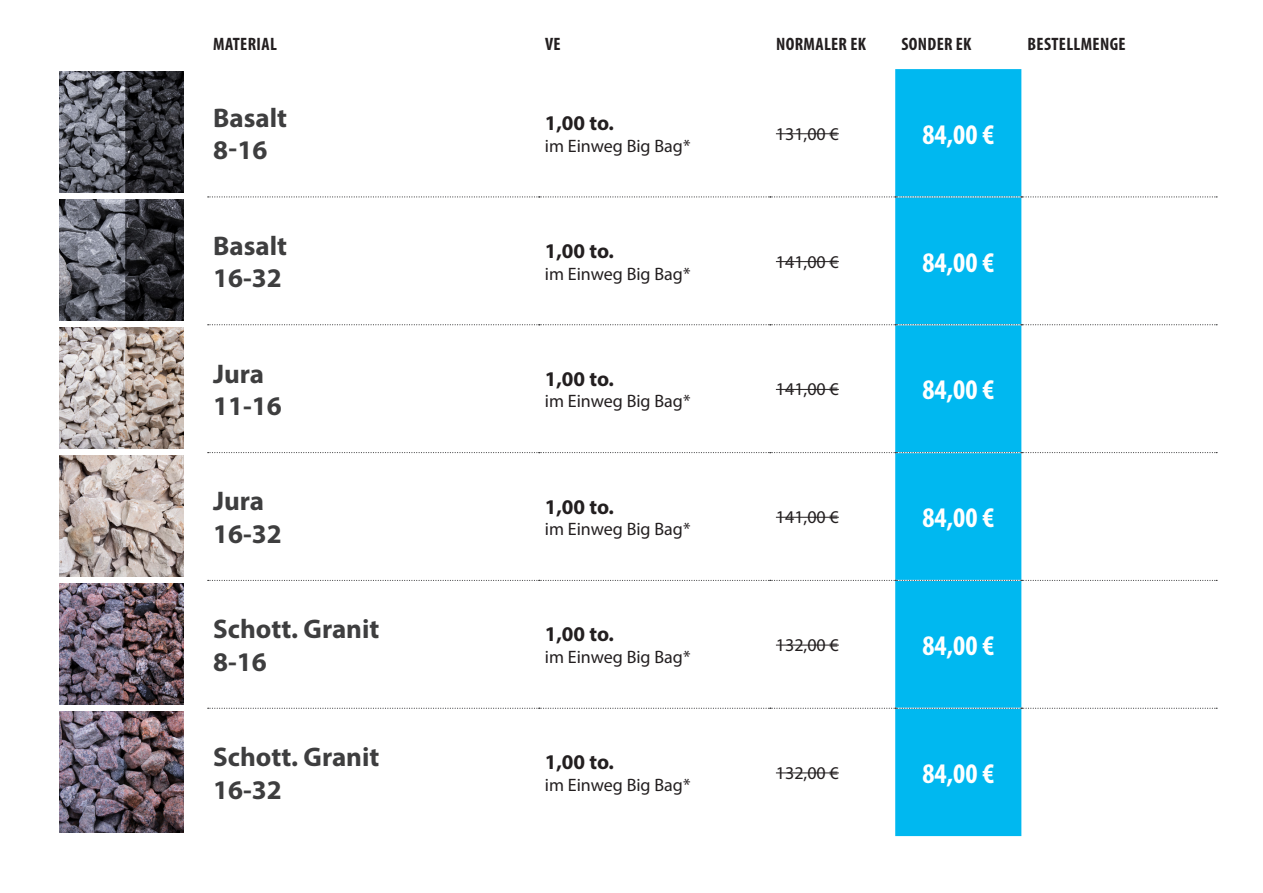
<style>
.page{position:relative;width:1263px;height:893px;background:#fff}
.page>*{position:absolute;margin:0;border:0;box-sizing:border-box;transform-origin:0 0}
.t1{font:700 condensed 28.5px "Myriad Pro";color:#fff}
.t2{font:700 27px/32.4px "Myriad Pro";color:#3e3e3f}
.t3{font:700 21px "Myriad Pro";color:#231f20}
.t4{font:18px "Myriad Pro";color:#231f20}
.t5{font:700 condensed 18px "Myriad Pro";letter-spacing:.02em;color:#231f20}
</style>
<div class="page">
<div style="left:895px;top:69px;width:126px;height:767px;background:#00b8f0"></div>
<svg style="left:208px;top:196px;width:1009px;height:1px"></svg>
<svg style="left:208px;top:324px;width:1009px;height:1px"></svg>
<svg style="left:208px;top:452px;width:1009px;height:1px"></svg>
<svg style="left:208px;top:580px;width:1009px;height:1px"></svg>
<svg style="left:208px;top:708px;width:1009px;height:1px"></svg>
<hr style="left:776px;top:133px;width:63px;height:1px;background:#231f20">
<hr style="left:776px;top:261px;width:63px;height:1px;background:#231f20">
<hr style="left:776px;top:389px;width:63px;height:1px;background:#231f20">
<hr style="left:776px;top:517px;width:63px;height:1px;background:#231f20">
<hr style="left:776px;top:645px;width:63px;height:1px;background:#231f20">
<hr style="left:776px;top:772px;width:63px;height:1px;background:#231f20">
<img style="left:60px;top:72px;width:124px;height:120px">
<img style="left:60px;top:199px;width:124px;height:121px">
<img style="left:60px;top:327px;width:124px;height:121px">
<img style="left:60px;top:455px;width:124px;height:121px">
<img style="left:60px;top:583px;width:124px;height:121px">
<img style="left:60px;top:711px;width:124px;height:121px">
<p class="t5" style="left:213px;top:33px;width:65px">MATERIAL</p>
<p class="t5" style="left:545px;top:33px;width:17px">VE</p>
<p class="t5" style="left:776px;top:33px;width:91px">NORMALER EK</p>
<p class="t5" style="left:901px;top:33px;width:72px">SONDER EK</p>
<p class="t5" style="left:1027px;top:33px;width:100px">BESTELLMENGE</p>
<h2 class="t2" style="left:213px;top:101px;width:75px">Basalt<br>8-16</h2>
<p class="t3" style="left:545px;top:109px;width:71px">1,00 to.</p>
<p class="t4" style="left:545px;top:135px;width:147px">im Einweg Big Bag*</p>
<h2 class="t2" style="left:213px;top:229px;width:75px">Basalt<br>16-32</h2>
<p class="t3" style="left:545px;top:237px;width:71px">1,00 to.</p>
<p class="t4" style="left:545px;top:262px;width:147px">im Einweg Big Bag*</p>
<h2 class="t2" style="left:213px;top:356px;width:70px">Jura<br>11-16</h2>
<p class="t3" style="left:545px;top:365px;width:71px">1,00 to.</p>
<p class="t4" style="left:545px;top:390px;width:147px">im Einweg Big Bag*</p>
<h2 class="t2" style="left:213px;top:484px;width:70px">Jura<br>16-32</h2>
<p class="t3" style="left:545px;top:493px;width:71px">1,00 to.</p>
<p class="t4" style="left:545px;top:518px;width:147px">im Einweg Big Bag*</p>
<h2 class="t2" style="left:213px;top:612px;width:168px">Schott. Granit<br>8-16</h2>
<p class="t3" style="left:545px;top:621px;width:71px">1,00 to.</p>
<p class="t4" style="left:545px;top:646px;width:147px">im Einweg Big Bag*</p>
<h2 class="t2" style="left:213px;top:740px;width:168px">Schott. Granit<br>16-32</h2>
<p class="t3" style="left:545px;top:748px;width:71px">1,00 to.</p>
<p class="t4" style="left:545px;top:774px;width:147px">im Einweg Big Bag*</p>
<p class="t4" style="left:776px;top:123px;width:64px">131,00 €</p>
<h1 class="t1" style="left:922px;top:116px;width:73px">84,00 €</h1>
<p class="t4" style="left:776px;top:250px;width:64px">141,00 €</p>
<h1 class="t1" style="left:922px;top:244px;width:73px">84,00 €</h1>
<p class="t4" style="left:776px;top:378px;width:64px">141,00 €</p>
<h1 class="t1" style="left:922px;top:372px;width:73px">84,00 €</h1>
<p class="t4" style="left:776px;top:506px;width:64px">141,00 €</p>
<h1 class="t1" style="left:922px;top:500px;width:73px">84,00 €</h1>
<p class="t4" style="left:776px;top:634px;width:64px">132,00 €</p>
<h1 class="t1" style="left:922px;top:628px;width:73px">84,00 €</h1>
<p class="t4" style="left:776px;top:762px;width:64px">132,00 €</p>
<h1 class="t1" style="left:922px;top:755px;width:73px">84,00 €</h1>
</div>
